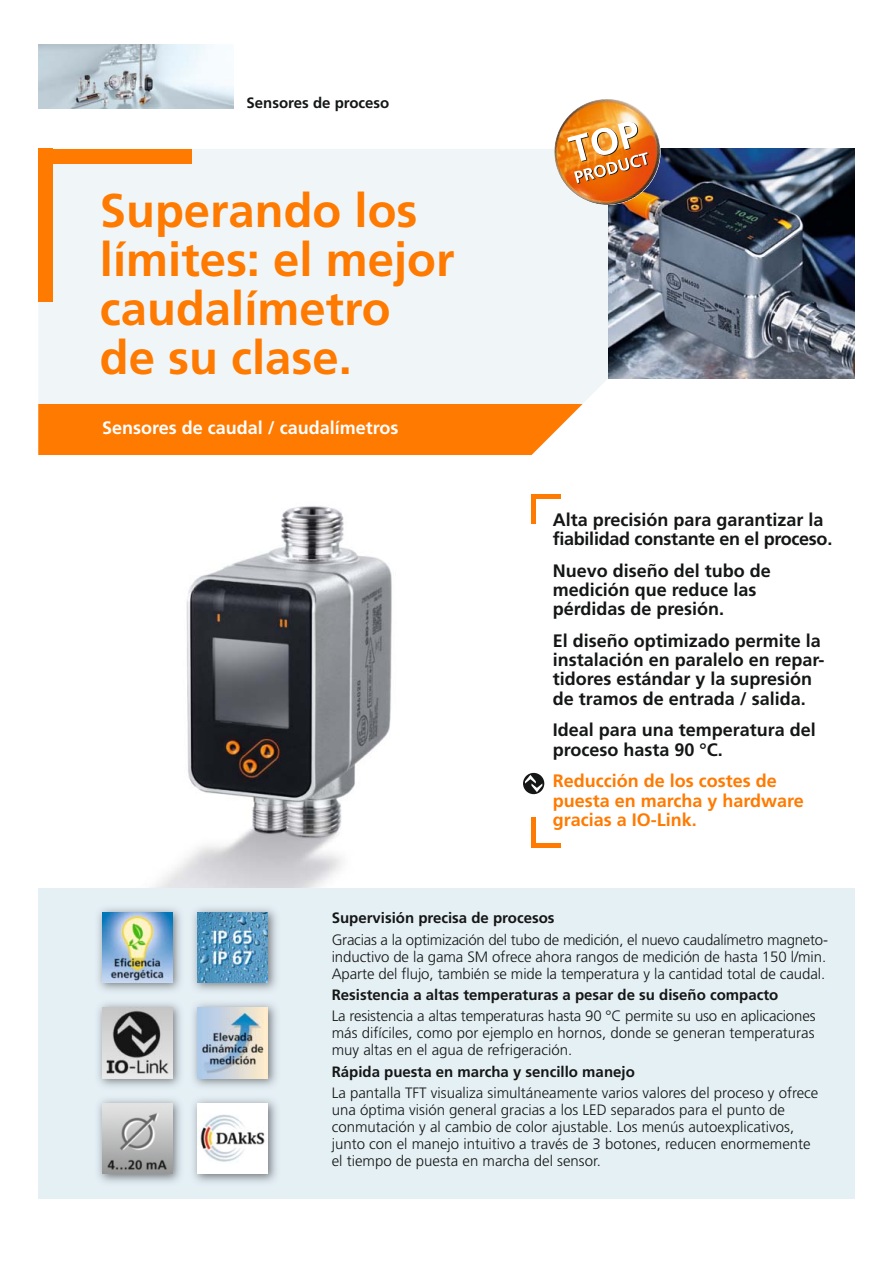
<style>
.page{position:relative;width:893px;height:1263px;background:#fff}
.page>*{position:absolute;margin:0;border:0;box-sizing:border-box;transform-origin:0 0}
.t1{font:700 47.25px/48.9px "Frutiger LT Com";color:#ff7a00}
.t2{font:700 18px/19.2px "Frutiger LT Com";color:#151616}
.t3{font:700 18px/19.2px "Frutiger LT Com";color:#ff7a00}
.t4{font:700 18px "Frutiger LT Com";color:#fff}
.t5{font:300 15px/17px "Frutiger LT Com";color:#151616}
.t6{font:700 15px "Frutiger LT Com";color:#151616}
</style>
<div class="page">
<img style="left:38px;top:506px;width:468px;height:383px">
<div style="left:38px;top:889px;width:817px;height:310px;background:#e5f0f5"></div>
<div style="left:38px;top:149px;width:570px;height:255px;background:#f0f6f8"></div>
<img style="left:608px;top:149px;width:247px;height:229px">
<div style="left:38px;top:404px;width:545px;height:51px;background:#ff7a00"></div>
<div style="left:38px;top:149px;width:153px;height:15px;background:#ff7a00"></div>
<div style="left:38px;top:149px;width:15px;height:153px;background:#ff7a00"></div>
<img style="left:98px;top:908px;width:179px;height:275px">
<img style="left:102px;top:912px;width:70px;height:70px">
<img style="left:188px;top:908px;width:1px;height:90px">
<img style="left:198px;top:912px;width:70px;height:70px">
<img style="left:102px;top:1008px;width:70px;height:70px">
<img style="left:98px;top:1093px;width:179px;height:1px">
<img style="left:102px;top:1103px;width:70px;height:71px">
<img style="left:198px;top:1008px;width:70px;height:70px">
<img style="left:188px;top:1094px;width:1px;height:89px">
<img style="left:198px;top:1103px;width:70px;height:71px">
<div style="left:531px;top:494px;width:30px;height:5px;background:#ff7a00"></div>
<div style="left:531px;top:494px;width:5px;height:30px;background:#ff7a00"></div>
<hr style="left:531px;top:843px;width:30px;height:4px;background:#ff7a00">
<div style="left:531px;top:817px;width:5px;height:30px;background:#ff7a00"></div>
<img style="left:38px;top:45px;width:196px;height:63px">
<img style="left:548px;top:99px;width:118px;height:112px">
<svg style="left:523px;top:773px;width:21px;height:21px"></svg>
<svg style="left:525px;top:775px;width:17px;height:17px"></svg>
<p class="t6" style="left:247px;top:97px;width:144px">Sensores de proceso</p>
<h1 class="t1" style="left:100px;top:190px;width:356px">Superando los límites: el mejor caudalímetro de su clase.</h1>
<p class="t4" style="left:102px;top:420px;width:298px">Sensores de caudal / caudalímetros</p>
<p class="t2" style="left:553px;top:512px;width:281px">Alta precisión para garantizar la fiabilidad constante en el proceso.</p>
<p class="t2" style="left:553px;top:563px;width:220px">Nuevo diseño del tubo de medición que reduce las pérdidas de presión.</p>
<p class="t2" style="left:553px;top:633px;width:273px">El diseño optimizado permite la instalación en paralelo en repar&shy;tidores estándar y la supresión de tramos de entrada / salida.</p>
<p class="t2" style="left:553px;top:722px;width:265px">Ideal para una temperatura del proceso hasta 90 °C.</p>
<p class="t3" style="left:553px;top:773px;width:253px">Reducción de los costes de puesta en marcha y hardware gracias a IO-Link.</p>
<p class="t6" style="left:332px;top:912px;width:224px">Supervisión precisa de procesos</p>
<p class="t5" style="left:332px;top:932px;width:498px">Gracias a la optimización del tubo de medición, el nuevo caudalímetro magneto&shy;inductivo de la gama SM ofrece ahora rangos de medición de hasta 150 l/min.<br>Aparte del flujo, también se mide la temperatura y la cantidad total de caudal.</p>
<p class="t6" style="left:332px;top:989px;width:448px">Resistencia a altas temperaturas a pesar de su diseño compacto</p>
<p class="t5" style="left:332px;top:1009px;width:485px;text-align:justify">La resistencia a altas temperaturas hasta 90 °C permite su uso en aplicaciones más difíciles, como por ejemplo en hornos, donde se generan temperaturas muy altas en el agua de refrigeración.</p>
<p class="t6" style="left:332px;top:1065px;width:305px">Rápida puesta en marcha y sencillo manejo</p>
<p class="t5" style="left:332px;top:1085px;width:488px">La pantalla TFT visualiza simultáneamente varios valores del proceso y ofrece una óptima visión general gracias a los LED separados para el punto de conmutación y al cambio de color ajustable. Los menús autoexplicativos, junto con el manejo intuitivo a través de 3 botones, reducen enormemente el tiempo de puesta en marcha del sensor.</p>
</div>
